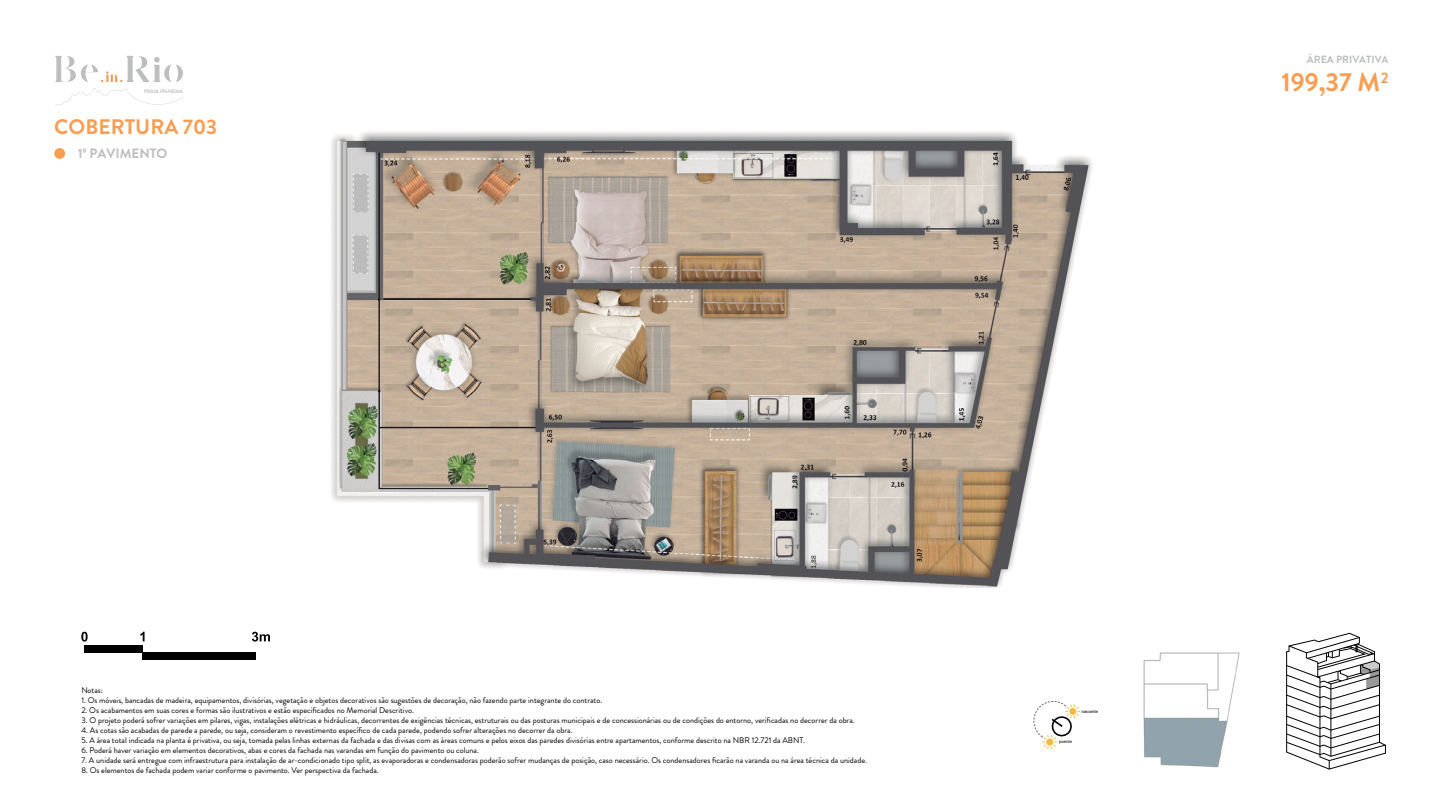
<style>
.page{position:relative;width:1440px;height:810px;background:#fff}
.page>*{position:absolute;margin:0;border:0;box-sizing:border-box;transform-origin:0 0}
.t1{font:700 26.03px "Brandon Grotesque";color:#f89e53}
.t2{font:700 21px "Brandon Grotesque";color:#f89e53}
.t3{font:700 13.5px "Brandon Grotesque";color:#bcbec0}
.t4{font:700 10.43px "Brandon Grotesque";color:#bcbec0}
.t5{font:8.25px "Brandon Grotesque";color:#000}
.t6{font:700 5.18px "Brandon Grotesque";color:#bdbfbf}
.t7{font:4.28px "Arial";letter-spacing:-.02em;color:#000}
</style>
<div class="page">
<div style="left:85px;top:645px;width:58px;height:7px;background:#000"></div>
<div style="left:143px;top:652px;width:113px;height:8px;background:#000"></div>
<svg style="left:140px;top:632px;width:5px;height:9px"></svg>
<svg style="left:252px;top:632px;width:18px;height:10px"></svg>
<svg style="left:81px;top:632px;width:7px;height:10px"></svg>
<div style="left:54px;top:148px;width:11px;height:11px;background:#f89e53;border-radius:50%"></div>
<svg style="left:1033px;top:701px;width:47px;height:48px"></svg>
<svg style="left:1286px;top:633px;width:100px;height:137px"></svg>
<img style="left:331px;top:131px;width:761px;height:457px">
<img style="left:1143px;top:652px;width:97px;height:116px">
<svg style="left:56px;top:88px;width:127px;height:17px"></svg>
<svg style="left:55px;top:56px;width:128px;height:26px"></svg>
<p class="t6" style="left:144px;top:87px;width:40px">PRAIA IPANEMA</p>
<h2 class="t2" style="left:54px;top:112px;width:164px">COBERTURA 703</h2>
<h3 class="t3" style="left:78px;top:144px;width:91px">1º PAVIMENTO</h3>
<p class="t4" style="left:1307px;top:52px;width:83px">ÁREA PRIVATIVA</p>
<h1 class="t1" style="left:1281px;top:64px;width:109px">199,37 M<sup>2</sup></h1>
<p class="t5" style="left:81px;top:685px;width:23px">Notas:</p>
<p class="t5" style="left:81px;top:695px;width:522px">1. Os móveis, bancadas de madeira, equipamentos, divisórias, vegetação e objetos decorativos são sugestões de decoração, não fazendo parte integrante do contrato.</p>
<p class="t5" style="left:81px;top:704px;width:334px">2. Os acabamentos em suas cores e formas são ilustrativos e estão especificados no Memorial Descritivo.</p>
<p class="t5" style="left:81px;top:714px;width:775px">3. O projeto poderá sofrer variações em pilares, vigas, instalações elétricas e hidráulicas, decorrentes de exigências técnicas, estruturais ou das posturas municipais e de concessionárias ou de condições do entorno, verificadas no decorrer da obra.</p>
<p class="t5" style="left:81px;top:724px;width:493px">4. As cotas são acabadas de parede a parede, ou seja, consideram o revestimento específico de cada parede, podendo sofrer alterações no decorrer da obra.</p>
<p class="t5" style="left:81px;top:734px;width:725px">5. A área total indicada na planta é privativa, ou seja, tomada pelas linhas externas da fachada e das divisas com as áreas comuns e pelos eixos das paredes divisórias entre apartamentos, conforme descrito na NBR 12.721 da ABNT.</p>
<p class="t5" style="left:81px;top:744px;width:399px">6. Poderá haver variação em elementos decorativos, abas e cores da fachada nas varandas em função do pavimento ou coluna.</p>
<p class="t5" style="left:81px;top:754px;width:787px">7. A unidade será entregue com infraestrutura para instalação de ar-condicionado tipo split, as evaporadoras e condensadoras poderão sofrer mudanças de posição, caso necessário. Os condensadores ficarão na varanda ou na área técnica da unidade.</p>
<p class="t5" style="left:81px;top:764px;width:299px">8. Os elementos de fachada podem variar conforme o pavimento. Ver perspectiva da fachada.</p>
<p class="t7" style="left:1081px;top:709px;width:18px">nascente</p>
<p class="t7" style="left:1059px;top:739px;width:15px">poente</p>
</div>
